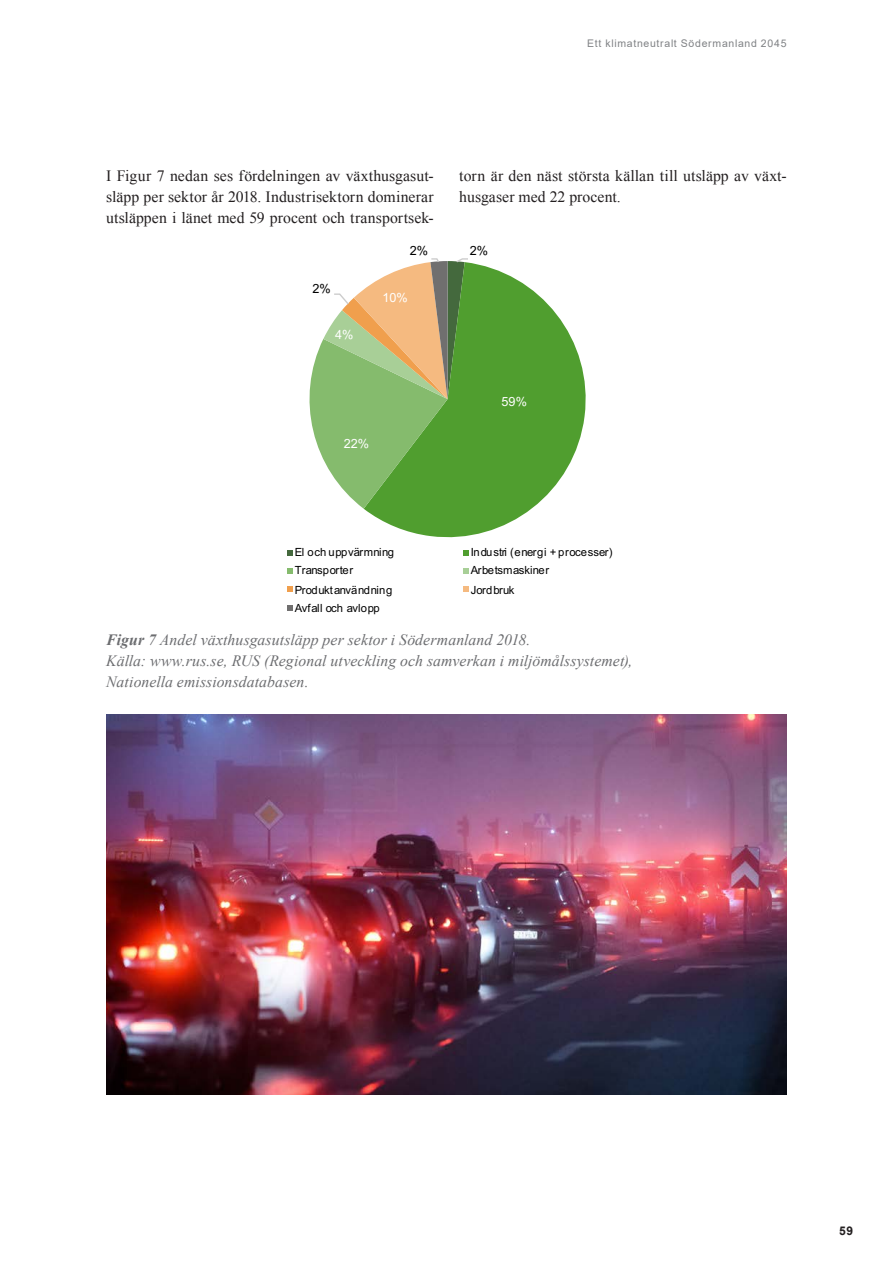
<style>
.page{position:relative;width:893px;height:1263px;background:#fff}
.page>*{position:absolute;margin:0;border:0;box-sizing:border-box;transform-origin:0 0}
.Ingresstext{font:15.75px/21px "Times New Roman";letter-spacing:.005em;color:#231f20;text-align:justify}
.Ingresstext-2{font:italic 15.75px "Times New Roman";letter-spacing:.005em;color:#6c6d70}
.t1{font:12.75px "Arial";color:#fff}
.t2{font:12.75px "Arial";color:#000}
.t3{font:700 12px "Arial";color:#231f20}
.t4{font:11.25px "Arial";color:#000}
.t5{font:10.5px "Arial";letter-spacing:.065em;color:#808285}
.s1{font-weight:700}
</style>
<div class="page">
<svg style="left:364px;top:262px;width:222px;height:276px;fill:#509e2f"></svg>
<svg style="left:309px;top:258px;width:160px;height:251px"></svg>
<svg style="left:287px;top:550px;width:6px;height:5px"></svg>
<svg style="left:463px;top:550px;width:6px;height:5px"></svg>
<svg style="left:287px;top:568px;width:6px;height:6px"></svg>
<svg style="left:463px;top:568px;width:6px;height:6px"></svg>
<svg style="left:287px;top:586px;width:6px;height:6px"></svg>
<svg style="left:463px;top:586px;width:6px;height:6px"></svg>
<svg style="left:287px;top:605px;width:6px;height:5px"></svg>
<img style="left:106px;top:715px;width:681px;height:380px">
<p class="t5" style="left:587px;top:36px;width:201px">Ett klimatneutralt Södermanland 2045</p>
<p class="Ingresstext" style="left:106px;top:165px;width:329px">I Figur 7 nedan ses fördelningen av växthusgasut&shy;släpp per sektor år 2018. Industrisektorn dominerar utsläppen i länet med 59 procent och transportsek-</p>
<p class="Ingresstext" style="left:459px;top:165px;width:329px">torn är den näst största källan till utsläpp av växt&shy;husgaser med 22 procent.</p>
<p class="t2" style="left:470px;top:242px;width:20px">2%</p>
<p class="t2" style="left:410px;top:242px;width:20px">2%</p>
<p class="t2" style="left:312px;top:280px;width:20px">2%</p>
<p class="t1" style="left:335px;top:325px;width:20px">4%</p>
<p class="t1" style="left:382px;top:289px;width:27px">10%</p>
<p class="t1" style="left:344px;top:435px;width:27px">22%</p>
<p class="t1" style="left:502px;top:393px;width:27px">59%</p>
<p class="t4" style="left:295px;top:544px;width:101px">El och uppvärmning</p>
<p class="t4" style="left:471px;top:544px;width:143px">Industri (energi + processer)</p>
<p class="t4" style="left:295px;top:562px;width:60px">Transporter</p>
<p class="t4" style="left:471px;top:562px;width:80px">Arbetsmaskiner</p>
<p class="t4" style="left:295px;top:582px;width:99px">Produktanvändning</p>
<p class="t4" style="left:471px;top:582px;width:45px">Jordbruk</p>
<p class="t4" style="left:295px;top:600px;width:87px">Avfall och avlopp</p>
<p class="Ingresstext-2" style="left:106px;top:629px;width:426px"><span class="s1">Figur 7</span> Andel växthusgasutsläpp per sektor i Södermanland 2018.</p>
<p class="Ingresstext-2" style="left:106px;top:650px;width:528px">Källa: www.rus.se, RUS (Regional utveckling och samverkan i miljömålssystemet),</p>
<p class="Ingresstext-2" style="left:106px;top:671px;width:204px">Nationella emissionsdatabasen.</p>
<p class="t3" style="left:839px;top:1223px;width:16px">59</p>
</div>
